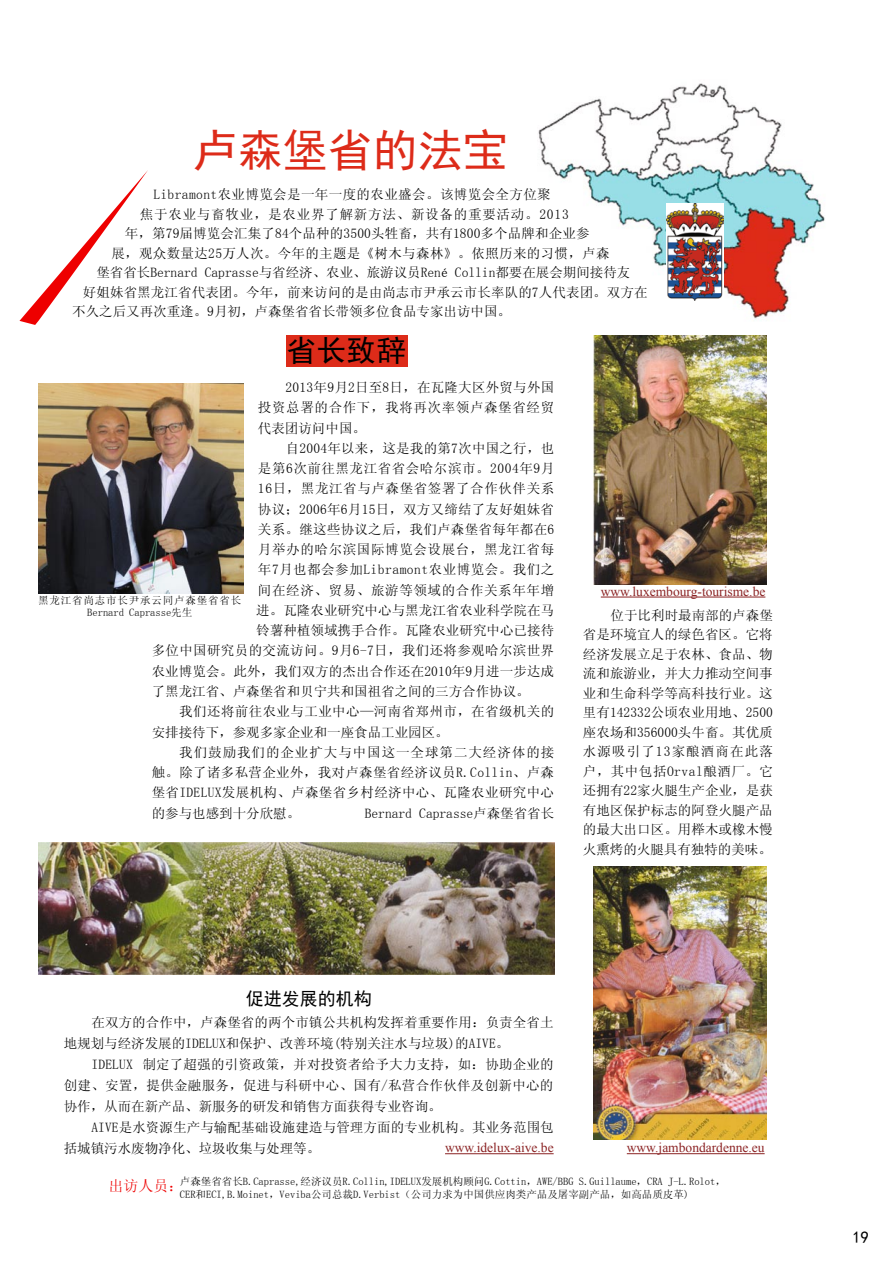
<style>
.page{position:relative;width:893px;height:1263px;background:#fff}
.page>*{position:absolute;margin:0;border:0;box-sizing:border-box;transform-origin:0 0}
.t1{font:45px "Sim Hei";color:#dd2b19}
.t2{font:30px "Sim Hei";color:#000}
.t3{font:18px "Sim Hei";color:#000}
.t4{font:16.5px "Sim Hei";color:#000}
.t5{font:13.5px/19.5px "Sim Sun";letter-spacing:.01em;color:#000;text-align:justify}
.t6{font:13.5px "Times New Roman";color:#8b2324}
.t7{font:13.5px "Sim Sun";letter-spacing:.045em;color:#000}
.t8{font:13.5px "Sim Sun";letter-spacing:.03em;color:#000}
.t9{font:13.5px "Sim Sun";letter-spacing:.04em;color:#000}
.t10{font:13.5px "Sim Sun";letter-spacing:.055em;color:#000}
.t11{font:13.5px "Sim Sun";letter-spacing:.07em;color:#000}
.t12{font:10.5px/12.8px "Sim Sun";color:#000}
.t13{font:10.5px/12px "Sim Sun";letter-spacing:.08em;color:#000;text-align:center}
</style>
<div class="page">
<img style="left:538px;top:83px;width:287px;height:236px">
<img style="left:666px;top:204px;width:57px;height:96px">
<img style="left:594px;top:335px;width:172px;height:249px">
<img style="left:594px;top:867px;width:172px;height:273px">
<hr style="left:627px;top:1153px;width:138px;height:1px;background:#8b2324">
<hr style="left:601px;top:597px;width:164px;height:1px;background:#8b2324">
<hr style="left:445px;top:1153px;width:109px;height:1px;background:#8b2324">
<svg style="left:19px;top:170px;width:129px;height:155px"></svg>
<img style="left:38px;top:383px;width:206px;height:210px">
<div style="left:286px;top:336px;width:121px;height:31px;background:#dd2b19"></div>
<img style="left:38px;top:842px;width:516px;height:132px">
<h1 class="t1" style="left:193px;top:128px;width:316px">卢森堡省的法宝</h1>
<p class="t8" style="left:153px;top:188px;width:399px">Libramont农业博览会是一年一度的农业盛会。该博览会全方位聚</p>
<p class="t10" style="left:140px;top:207px;width:430px">焦于农业与畜牧业，是农业界了解新方法、新设备的重要活动。2013</p>
<p class="t5" style="left:125px;top:223px;width:466px">年，第79届博览会汇集了84个品种的3500头牲畜，共有1800多个品牌和企业参</p>
<p class="t5" style="left:111px;top:243px;width:500px">展，观众数量达25万人次。今年的主题是《树木与森林》。依照历来的习惯，卢森</p>
<p class="t5" style="left:96px;top:262px;width:536px">堡省省长Bernard Caprasse与省经济、农业、旅游议员René Collin都要在展会期间接待友</p>
<p class="t5" style="left:83px;top:282px;width:566px">好姐妹省黑龙江省代表团。今年，前来访问的是由尚志市尹承云市长率队的7人代表团。双方在</p>
<p class="t5" style="left:72px;top:301px;width:440px">不久之后又再次重逢。9月初，卢森堡省省长带领多位食品专家出访中国。</p>
<h2 class="t2" style="left:287px;top:336px;width:122px">省长致辞</h2>
<p class="t5" style="left:258px;top:377px;width:298px;line-height:20.2px;text-indent:28px">2013年9月2日至8日，在瓦隆大区外贸与外国投资总署的合作下，我将再次率领卢森堡省经贸代表团访问中国。</p>
<p class="t5" style="left:286px;top:438px;width:270px">自2004年以来，这是我的第7次中国之行，也</p>
<p class="t9" style="left:258px;top:462px;width:298px">是第6次前往黑龙江省省会哈尔滨市。2004年9月</p>
<p class="t7" style="left:258px;top:482px;width:298px">16日，黑龙江省与卢森堡省签署了合作伙伴关系</p>
<p class="t5" style="left:258px;top:499px;width:298px">协议；2006年6月15日，双方又缔结了友好姐妹省</p>
<p class="t5" style="left:258px;top:519px;width:298px">关系。继这些协议之后，我们卢森堡省每年都在6</p>
<p class="t7" style="left:258px;top:543px;width:298px">月举办的哈尔滨国际博览会设展台，黑龙江省每</p>
<p class="t9" style="left:258px;top:563px;width:298px">年7月也都会参加Libramont农业博览会。我们之</p>
<p class="t7" style="left:258px;top:583px;width:298px">间在经济、贸易、旅游等领域的合作关系年年增</p>
<p class="t5" style="left:256px;top:600px;width:299px">进。瓦隆农业研究中心与黑龙江省农业科学院在马</p>
<p class="t5" style="left:256px;top:621px;width:299px">铃薯种植领域携手合作。瓦隆农业研究中心已接待</p>
<p class="t5" style="left:152px;top:641px;width:404px">多位中国研究员的交流访问。9月6-7日，我们还将参观哈尔滨世界</p>
<p class="t5" style="left:152px;top:661px;width:404px">农业博览会。此外，我们双方的杰出合作还在2010年9月进一步达成</p>
<p class="t5" style="left:152px;top:681px;width:380px">了黑龙江省、卢森堡省和贝宁共和国祖省之间的三方合作协议。</p>
<p class="t8" style="left:179px;top:705px;width:376px">我们还将前往农业与工业中心—河南省郑州市，在省级机关的</p>
<p class="t5" style="left:152px;top:722px;width:299px">安排接待下，参观多家企业和一座食品工业园区。</p>
<p class="t11" style="left:179px;top:745px;width:376px">我们鼓励我们的企业扩大与中国这一全球第二大经济体的接</p>
<p class="t5" style="left:152px;top:762px;width:404px">触。除了诸多私营企业外，我对卢森堡省经济议员R.Collin、卢森</p>
<p class="t5" style="left:152px;top:783px;width:404px">堡省IDELUX发展机构、卢森堡省乡村经济中心、瓦隆农业研究中心</p>
<p class="t5" style="left:152px;top:803px;width:150px">的参与也感到十分欣慰。</p>
<p class="t5" style="left:365px;top:803px;width:191px">Bernard Caprasse卢森堡省省长</p>
<p class="t13" style="left:38px;top:595px;width:205px">黑龙江省尚志市长尹承云同卢森堡省省长<br>Bernard Caprasse先生</p>
<p class="t6" style="left:601px;top:582px;width:166px">www.luxembourg-tourisme.be</p>
<p class="t5" style="left:583px;top:605px;width:191px;text-indent:28px">位于比利时最南部的卢森堡省是环境宜人的绿色省区。它将经济发展立足于农林、食品、物流和旅游业，并大力推动空间事业和生命科学等高科技行业。这里有142332公顷农业用地、2500座农场和356000头牛畜。其优质水源吸引了13家酿酒商在此落户，其中包括Orval酿酒厂。它还拥有22家火腿生产企业，是获有地区保护标志的阿登火腿产品的最大出口区。用榉木或橡木慢火熏烤的火腿具有独特的美味。</p>
<h3 class="t3" style="left:246px;top:990px;width:127px">促进发展的机构</h3>
<p class="t5" style="left:64px;top:1011px;width:491px;line-height:21px;text-indent:28px">在双方的合作中，卢森堡省的两个市镇公共机构发挥着重要作用：负责全省土地规划与经济发展的IDELUX和保护、改善环境(特别关注水与垃圾)的AIVE。</p>
<p class="t5" style="left:64px;top:1053px;width:491px;line-height:21px;text-indent:28px">IDELUX 制定了超强的引资政策，并对投资者给予大力支持，如：协助企业的创建、安置，提供金融服务，促进与科研中心、国有/私营合作伙伴及创新中心的协作，从而在新产品、新服务的研发和销售方面获得专业咨询。</p>
<p class="t5" style="left:64px;top:1116px;width:491px;line-height:21px;text-indent:28px">AIVE是水资源生产与输配基础设施建造与管理方面的专业机构。其业务范围包括城镇污水废物净化、垃圾收集与处理等。</p>
<p class="t6" style="left:445px;top:1139px;width:110px">www.idelux-aive.be</p>
<p class="t6" style="left:627px;top:1138px;width:139px">www.jambondardenne.eu</p>
<p class="t12" style="left:108px;top:1175px;width:619px;text-indent:71px">卢森堡省省长B.Caprasse,经济议员R.Collin,IDELUX发展机构顾问G.Cottin，AWE/BBG S.Guillaume，CRA J-L.Rolot，<sup>出访人员：</sup>CER和ECI,B.Moinet，Veviba公司总裁D.Verbist（公司力求为中国供应肉类产品及屠宰副产品，如高品质皮革)</p>
<p class="t4" style="left:853px;top:1228px;width:18px">19</p>
</div>
